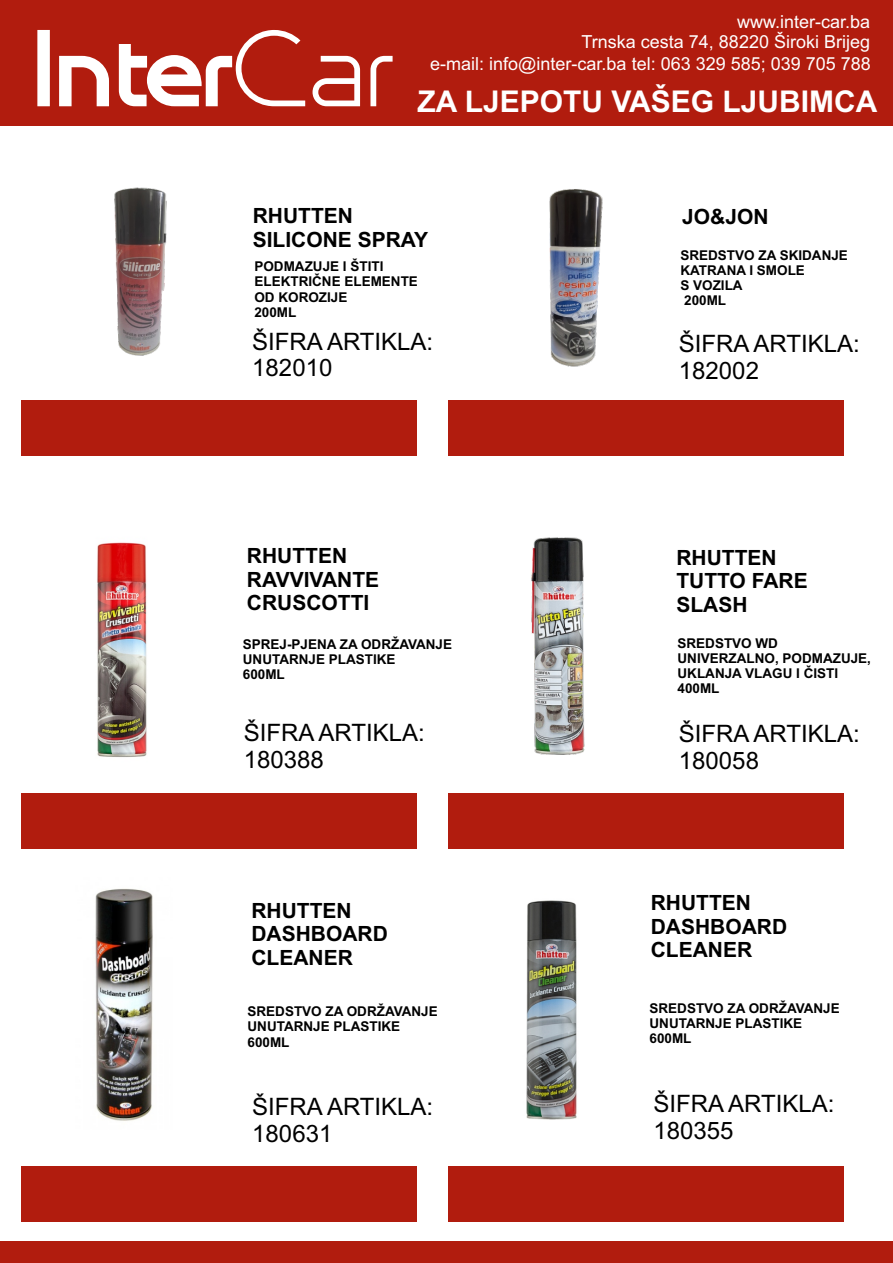
<style>
.page{position:relative;width:893px;height:1263px;background:#fff}
.page>*{position:absolute;margin:0;border:0;box-sizing:border-box;transform-origin:0 0}
.t1{font:700 30px "Arial";color:#fff}
.t2{font:24px/26.8px "Arial";color:#000}
.t3{font:700 21px/23.4px "Arial";color:#000}
.t4{font:21px/27px "Arial";color:#fff;text-align:right}
.t5{font:18px/20.1px "Arial";color:#fff;text-align:right}
.t6{font:700 13.5px/15.1px "Arial";color:#000}
</style>
<div class="page">
<div style="left:0;top:1242px;width:893px;height:21px;background:#b11c0e"></div>
<div style="left:22px;top:401px;width:395px;height:55px;background:#b11c0e"></div>
<div style="left:448px;top:401px;width:396px;height:55px;background:#b11c0e"></div>
<div style="left:22px;top:793px;width:395px;height:55px;background:#b11c0e"></div>
<div style="left:448px;top:793px;width:396px;height:55px;background:#b11c0e"></div>
<div style="left:22px;top:1166px;width:395px;height:55px;background:#b11c0e"></div>
<div style="left:448px;top:1166px;width:396px;height:55px;background:#b11c0e"></div>
<img style="left:114px;top:187px;width:53px;height:169px">
<img style="left:512px;top:189px;width:133px;height:212px">
<img style="left:97px;top:542px;width:50px;height:215px">
<img style="left:531px;top:537px;width:54px;height:218px">
<img style="left:95px;top:888px;width:58px;height:233px">
<img style="left:526px;top:900px;width:51px;height:220px">
<div style="left:0;top:0;width:893px;height:126px;background:#b11c0e"></div>
<svg style="left:37px;top:29px;width:356px;height:77px"></svg>
<h3 class="t5" style="left:582px;top:13px;width:290px">www.inter-car.ba<br>Trnska cesta 74, 88220 Široki Brijeg</h3>
<h3 class="t5" style="left:430px;top:56px;width:442px">e-mail: info@inter-car.ba tel: 063 329 585; 039 705 788</h3>
<h3 class="t4" style="left:464px;top:20px;width:405px">Trnska cesta 74, 88220 Široki Brijeg e-mail: info@inter-car.ba tel: 063 329 585</h3>
<h1 class="t1" style="left:417px;top:90px;width:462px">ZA LJEPOTU VAŠEG LJUBIMCA</h1>
<h1 class="t1" style="left:412px;top:82px;width:462px">ZA LJEPOTU VAŠEG LJUBIMCA</h1>
<h3 class="t3" style="left:253px;top:206px;width:177px">RHUTTEN<br>SILICONE SPRAY</h3>
<p class="t6" style="left:254px;top:260px;width:165px">PODMAZUJE I ŠTITI<br>ELEKTRIČNE ELEMENTE<br>OD KOROZIJE<br>200ML</p>
<h3 class="t3" style="left:682px;top:207px;width:88px">JO&amp;JON</h3>
<p class="t6" style="left:680px;top:249px;width:169px">SREDSTVO ZA SKIDANJE<br>KATRANA I SMOLE<br>S VOZILA<br>200ML</p>
<h2 class="t2" style="left:252px;top:330px;width:182px">ŠIFRA ARTIKLA:<br>182010</h2>
<h2 class="t2" style="left:679px;top:332px;width:182px">ŠIFRA ARTIKLA:<br>182002</h2>
<h3 class="t3" style="left:247px;top:546px;width:134px">RHUTTEN<br>RAVVIVANTE<br>CRUSCOTTI</h3>
<p class="t6" style="left:243px;top:638px;width:211px">SPREJ-PJENA ZA ODRŽAVANJE<br>UNUTARNJE PLASTIKE<br>600ML</p>
<h2 class="t2" style="left:244px;top:721px;width:182px">ŠIFRA ARTIKLA:<br>180388</h2>
<h3 class="t3" style="left:251px;top:900px;width:138px">RHUTTEN<br>DASHBOARD<br>CLEANER</h3>
<h3 class="t3" style="left:676px;top:547px;width:133px">RHUTTEN<br>TUTTO FARE<br>SLASH</h3>
<p class="t6" style="left:677px;top:637px;width:195px">SREDSTVO WD<br>UNIVERZALNO, PODMAZUJE,<br>UKLANJA VLAGU I ČISTI<br>400ML</p>
<h2 class="t2" style="left:679px;top:722px;width:182px">ŠIFRA ARTIKLA:<br>180058</h2>
<h3 class="t3" style="left:651px;top:893px;width:138px">RHUTTEN<br>DASHBOARD<br>CLEANER</h3>
<p class="t6" style="left:247px;top:1005px;width:192px">SREDSTVO ZA ODRŽAVANJE<br>UNUTARNJE PLASTIKE<br>600ML</p>
<p class="t6" style="left:649px;top:1002px;width:192px">SREDSTVO ZA ODRŽAVANJE<br>UNUTARNJE PLASTIKE<br>600ML</p>
<h2 class="t2" style="left:252px;top:1095px;width:182px">ŠIFRA ARTIKLA:<br>180631</h2>
<h2 class="t2" style="left:653px;top:1092px;width:182px">ŠIFRA ARTIKLA:<br>180355</h2>
</div>
